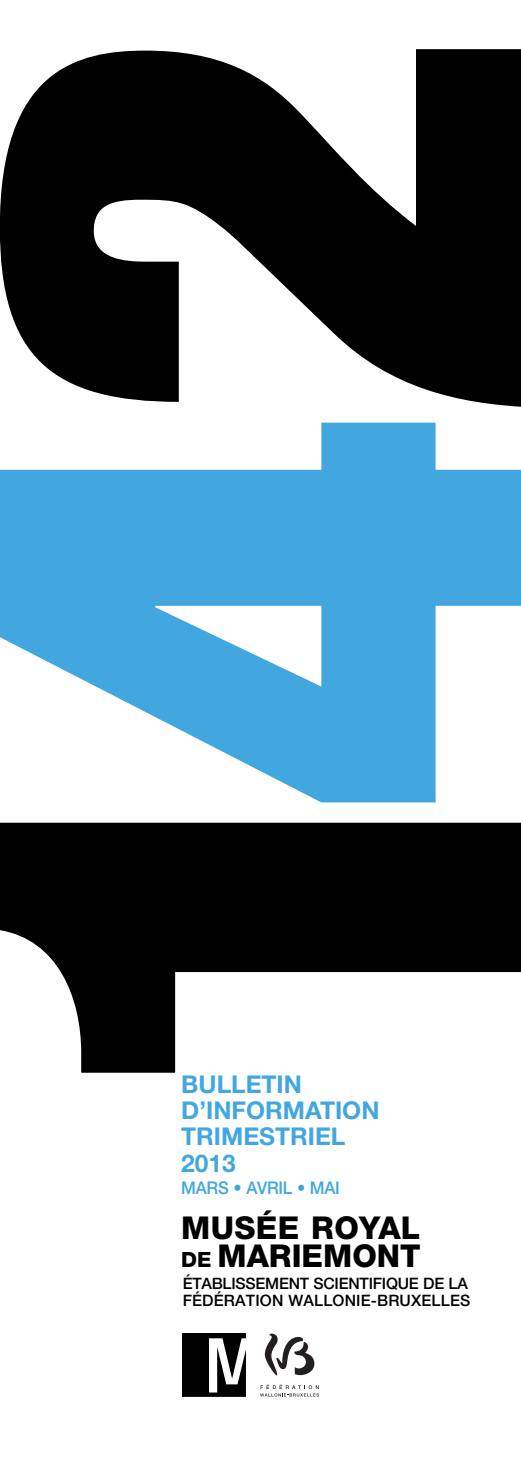
<style>
.page{position:relative;width:521px;height:1474px;background:#fff}
.page>*{position:absolute;margin:0;border:0;box-sizing:border-box;transform-origin:0 0}
.t1{font:900 expanded 745.5px "Helvetica Neue";color:#000}
.t2{font:800 31.5px/28px "Helvetica Neue";color:#000}
.t3{font:700 24.5px/26.2px "Helvetica Neue";color:#42a7df}
.t4{font:500 17.5px "Helvetica Neue";letter-spacing:-.015em;color:#42a7df;scale:.95 1}
.t5{font:500 15.75px/17.5px "Helvetica Neue";letter-spacing:-.015em;color:#000}
.s1{font-size:21px}
</style>
<div class="page">
<svg style="left:182px;top:1333px;width:64px;height:63px"></svg>
<svg style="left:260px;top:1384px;width:59px;height:12px"></svg>
<svg style="left:264px;top:1333px;width:51px;height:42px"></svg>
<svg style="left:0;top:422px;width:521px;height:380px;fill:#42a7df"></svg>
<h1 class="t1" style="left:-5px;top:1106px;width:1074px;rotate:-90deg">1 2</h1>
<h3 class="t3" style="left:181px;top:1073px;width:200px">BULLETIN<br>D’INFORMATION<br>TRIMESTRIEL<br>2013</h3>
<p class="t4" style="left:181px;top:1181px;width:168px">MARS • AVRIL • MAI</p>
<h2 class="t2" style="left:181px;top:1216px;width:241px">MUSÉE ROYAL<br><span class="s1">DE</span> MARIEMONT</h2>
<p class="t5" style="left:183px;top:1275px;width:289px">ÉTABLISSEMENT SCIENTIFIQUE DE LA<br>FÉDÉRATION WALLONIE-BRUXELLES</p>
</div>
